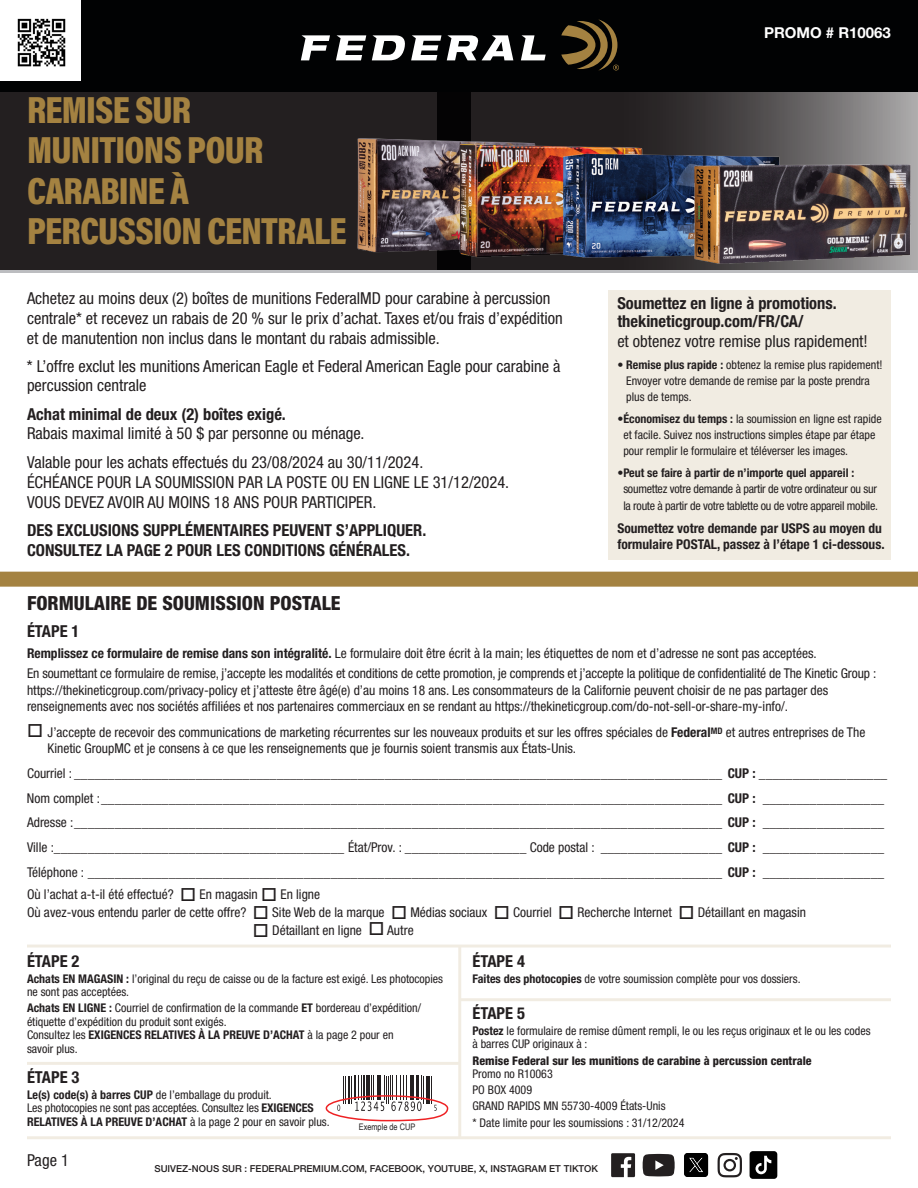
<style>
.page{position:relative;width:918px;height:1188px;background:#fff}
.page>*{position:absolute;margin:0;border:0;box-sizing:border-box;transform-origin:0 0}
.t1{font:900 38.25px/40.5px "Acumin Pro Cond";letter-spacing:-.02em;color:#a48241}
.t2{font:800 condensed 19.5px "Helvetica Neue LT Std";color:#231f20}
.t3{font:condensed 16.5px/19.8px "Helvetica Neue LT Std";color:#231f20}
.t4{font:700 condensed 16.5px/18px "Helvetica Neue LT Std";color:#231f20}
.t5{font:700 15px "Helvetica Neue LT Std";color:#fff}
.t6{font:condensed 13.5px/16.2px "Helvetica Neue LT Std";color:#231f20}
.t7{font:700 condensed 13.5px/15.8px "Helvetica Neue LT Std";color:#231f20}
.t8{font:condensed 12px/13.5px "Helvetica Neue LT Std";color:#231f20}
.t9{font:condensed 12px/15.8px "Helvetica Neue LT Std";letter-spacing:-.02em;color:#231f20}
.t10{font:800 condensed 12px/13.5px "Helvetica Neue LT Std";color:#231f20}
.t11{font:500 9.6px "Helvetica Neue LT Std";color:#231f20}
.t12{font:9px "Arial Narrow";color:#231f20}
.s1{font-weight:700}
.s2{font-weight:400}
</style>
<div class="page">
<div style="left:0;top:75px;width:471px;height:195px;background:#231f20"></div>
<svg style="left:437px;top:91px;width:481px;height:179px;background:#484546"></svg>
<hr style="left:0;top:270px;width:918px;height:3px;background:#bcbdc0">
<div style="left:609px;top:290px;width:282px;height:270px;background:#f1ece2"></div>
<div style="left:0;top:572px;width:918px;height:15px;background:#a48241"></div>
<hr style="left:27px;top:945px;width:864px;height:3px;background:#a48241">
<hr style="left:27px;top:1136px;width:864px;height:3px;background:#a48241">
<hr style="left:458px;top:947px;width:3px;height:191px;background:#a48241">
<hr style="left:27px;top:1062px;width:432px;height:3px;background:#a48241">
<hr style="left:460px;top:998px;width:431px;height:3px;background:#a48241">
<hr style="left:426px;top:1076px;width:2px;height:27px;background:#231f20">
<svg style="left:337px;top:1076px;width:87px;height:35px"></svg>
<svg style="left:430px;top:1076px;width:7px;height:35px"></svg>
<div style="left:326px;top:1095px;width:122px;height:26px;border:2px solid #ee2123;border-radius:50%"></div>
<div style="left:0;top:0;width:918px;height:91px;background:#010203"></div>
<div style="left:0;top:0;width:81px;height:81px;background:#fff"></div>
<img style="left:17px;top:18px;width:49px;height:49px">
<svg style="left:301px;top:35px;width:29px;height:25px"></svg>
<svg style="left:336px;top:35px;width:30px;height:25px"></svg>
<svg style="left:521px;top:35px;width:25px;height:25px"></svg>
<svg style="left:372px;top:35px;width:141px;height:25px"></svg>
<svg style="left:561px;top:19px;width:58px;height:51px"></svg>
<svg style="left:718px;top:1153px;width:24px;height:24px"></svg>
<svg style="left:643px;top:1154px;width:32px;height:22px"></svg>
<svg style="left:611px;top:1153px;width:24px;height:24px"></svg>
<svg style="left:750px;top:1151px;width:27px;height:28px"></svg>
<svg style="left:684px;top:1153px;width:24px;height:24px"></svg>
<img style="left:357px;top:136px;width:178px;height:119px">
<img style="left:457px;top:140px;width:187px;height:119px">
<img style="left:559px;top:151px;width:223px;height:110px">
<img style="left:692px;top:162px;width:222px;height:104px">
<p class="t1" style="left:27px;top:88px;width:321px">REMISE SUR<br>MUNITIONS POUR<br>CARABINE À<br>PERCUSSION CENTRALE</p>
<p class="t5" style="left:764px;top:23px;width:128px">PROMO # R10063</p>
<p class="t3" style="left:27px;top:288px;width:537px">Achetez au moins deux (2) boîtes de munitions FederalMD pour carabine à percussion centrale* et recevez un rabais de 20 % sur le prix d’achat. Taxes et/ou frais d’expédition et de manutention non inclus dans le montant du rabais admissible.</p>
<p class="t3" style="left:27px;top:357px;width:535px;line-height:18.6px">* L’offre exclut les munitions American Eagle et Federal American Eagle pour carabine à percussion centrale</p>
<p class="t3" style="left:27px;top:404px;width:339px"><span class="s1">Achat minimal de deux (2) boîtes exigé.<br></span>Rabais maximal limité à 50 $ par personne ou ménage.</p>
<p class="t3" style="left:27px;top:452px;width:484px">Valable pour les achats effectués du 23/08/2024 au 30/11/2024.<br>ÉCHÉANCE POUR LA SOUMISSION PAR LA POSTE OU EN LIGNE LE 31/12/2024.<br>VOUS DEVEZ AVOIR AU MOINS 18 ANS POUR PARTICIPER.</p>
<p class="t4" style="left:27px;top:520px;width:401px;line-height:19.8px">DES EXCLUSIONS SUPPLÉMENTAIRES PEUVENT S’APPLIQUER.<br>CONSULTEZ LA PAGE 2 POUR LES CONDITIONS GÉNÉRALES.</p>
<p class="t2" style="left:27px;top:591px;width:315px">FORMULAIRE DE SOUMISSION POSTALE</p>
<p class="t4" style="left:27px;top:622px;width:54px">ÉTAPE 1</p>
<p class="t6" style="left:27px;top:645px;width:791px"><span class="s1">Remplissez ce formulaire de remise dans son intégralité.</span> Le formulaire doit être écrit à la main; les étiquettes de nom et d’adresse ne sont pas acceptées.</p>
<p class="t6" style="left:27px;top:665px;width:851px">En soumettant ce formulaire de remise, j’accepte les modalités et conditions de cette promotion, je comprends et j’accepte la politique de confidentialité de The Kinetic Group : https://thekineticgroup.com/privacy-policy et j’atteste être âgé(e) d’au moins 18 ans. Les consommateurs de la Californie peuvent choisir de ne pas partager des renseignements avec nos sociétés affiliées et nos partenaires commerciaux en se rendant au https://thekineticgroup.com/do-not-sell-or-share-my-info/.</p>
<p class="t6" style="left:48px;top:724px;width:819px;text-indent:-21px">□ J’accepte de recevoir des communications de marketing récurrentes sur les nouveaux produits et sur les offres spéciales de <span class="s1">Federal</span><sup>MD</sup> et autres entreprises de The<br>Kinetic GroupMC et je consens à ce que les renseignements que je fournis soient transmis aux États-Unis.</p>
<p class="t6" style="left:27px;top:765px;width:862px">Courriel : ________________________________________________________________________________________________ <span class="s1">CUP :</span> ___________________</p>
<p class="t6" style="left:27px;top:790px;width:859px">Nom complet :____________________________________________________________________________________________ <span class="s1">CUP :</span> __________________</p>
<p class="t6" style="left:27px;top:815px;width:859px">Adresse :________________________________________________________________________________________________ <span class="s1">CUP :</span> __________________</p>
<p class="t6" style="left:27px;top:839px;width:859px">Ville :___________________________________________ État/Prov. : __________________ Code postal : __________________ <span class="s1">CUP :</span> __________________</p>
<p class="t6" style="left:27px;top:864px;width:859px">Téléphone : ______________________________________________________________________________________________ <span class="s1">CUP :</span> __________________</p>
<p class="t6" style="left:27px;top:886px;width:295px">Où l’achat a-t-il été effectué? □ En magasin □ En ligne</p>
<p class="t6" style="left:27px;top:904px;width:781px">Où avez-vous entendu parler de cette offre? □ Site Web de la marque □ Médias sociaux □ Courriel □ Recherche Internet □ Détaillant en magasin</p>
<p class="t6" style="left:253px;top:922px;width:162px">□ Détaillant en ligne □ Autre</p>
<p class="t4" style="left:27px;top:951px;width:54px">ÉTAPE 2</p>
<p class="t8" style="left:27px;top:972px;width:418px"><span class="s1">Achats EN MAGASIN :</span> l’original du reçu de caisse ou de la facture est exigé. Les photocopies ne sont pas acceptées.</p>
<p class="t8" style="left:27px;top:1001px;width:396px"><span class="s1">Achats EN LIGNE :</span> Courriel de confirmation de la commande <span class="s1">ET</span> bordereau d’expédition/ étiquette d’expédition du produit sont exigés.<br>Consultez les <span class="s1">EXIGENCES RELATIVES À LA PREUVE D’ACHAT</span> à la page 2 pour en savoir plus.</p>
<p class="t4" style="left:27px;top:1068px;width:54px">ÉTAPE 3</p>
<p class="t8" style="left:27px;top:1088px;width:304px"><span class="s1">Le(s) code(s) à barres CUP</span> de l’emballage du produit.<br>Les photocopies ne sont pas acceptées. Consultez les <span class="s1">EXIGENCES<br>RELATIVES À LA PREUVE D’ACHAT</span> à la page 2 pour en savoir plus.</p>
<p class="t4" style="left:617px;top:294px;width:221px">Soumettez en ligne à promotions. thekineticgroup.com/FR/CA/</p>
<p class="t3" style="left:617px;top:331px;width:252px">et obtenez votre remise plus rapidement!</p>
<p class="t8" style="left:626px;top:357px;width:258px;line-height:15.8px;text-indent:-9px">• <span class="s1">Remise plus rapide :</span> obtenez la remise plus rapidement!<br>Envoyer votre demande de remise par la poste prendra plus de temps.</p>
<p class="t8" style="left:623px;top:411px;width:260px;line-height:15.8px;text-indent:-6px">•<span class="s1">Économisez du temps :</span> la soumission en ligne est rapide et facile. Suivez nos instructions simples étape par étape pour remplir le formulaire et téléverser les images.</p>
<p class="t9" style="left:623px;top:465px;width:255px;text-indent:-6px">•<span class="s1">Peut se faire à partir de n’importe quel appareil : </span>soumettez votre demande à partir de votre ordinateur ou sur</p>
<p class="t9" style="left:623px;top:498px;width:256px">la route à partir de votre tablette ou de votre appareil mobile.</p>
<p class="t7" style="left:617px;top:520px;width:269px">Soumettez votre demande par USPS au moyen du formulaire POSTAL, passez à l’étape 1 ci-dessous.</p>
<p class="t4" style="left:472px;top:951px;width:54px">ÉTAPE 4</p>
<p class="t8" style="left:472px;top:972px;width:330px"><span class="s1">Faites des photocopies</span> de votre soumission complète pour vos dossiers.</p>
<p class="t4" style="left:472px;top:1004px;width:54px">ÉTAPE 5</p>
<p class="t8" style="left:472px;top:1024px;width:400px"><span class="s1">Postez</span> le formulaire de remise dûment rempli, le ou les reçus originaux et le ou les codes à barres CUP originaux à :</p>
<p class="t10" style="left:472px;top:1053px;width:341px">Remise Federal sur les munitions de carabine à percussion centrale<br><span class="s2">Promo no R10063</span></p>
<p class="t8" style="left:472px;top:1082px;width:213px;line-height:16.2px">PO BOX 4009<br>GRAND RAPIDS MN 55730-4009 États-Unis<br>* Date limite pour les soumissions : 31/12/2024</p>
<p class="t12" style="left:359px;top:1120px;width:58px">Exemple de CUP</p>
<p class="t3" style="left:27px;top:1150px;width:43px">Page 1</p>
<p class="t11" style="left:154px;top:1162px;width:445px">SUIVEZ-NOUS SUR : FEDERALPREMIUM.COM, FACEBOOK, YOUTUBE, X, INSTAGRAM ET TIKTOK</p>
</div>
